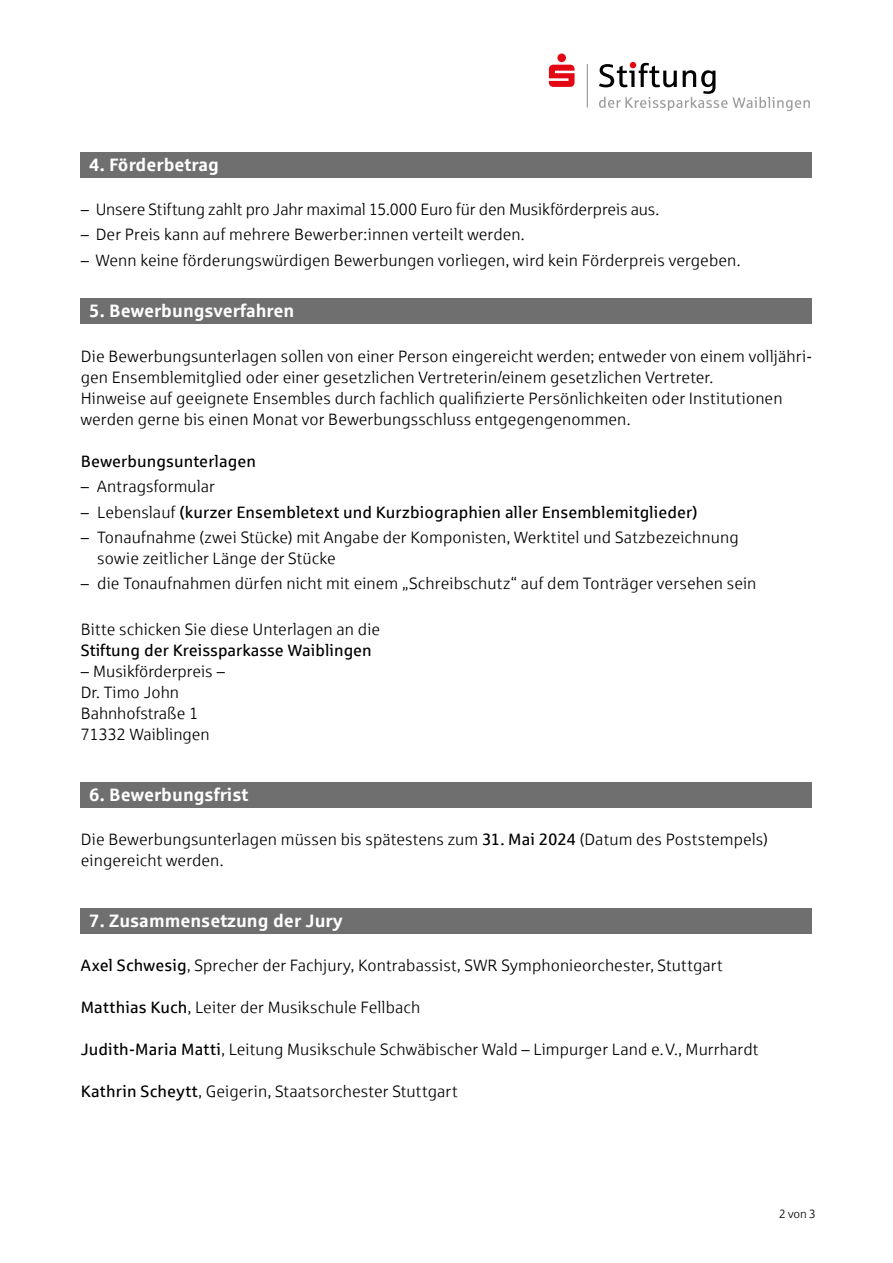
<style>
.page{position:relative;width:893px;height:1263px;background:#fff}
.page>*{position:absolute;margin:0;border:0;box-sizing:border-box;transform-origin:0 0}
.headline_balken{font:700 18px "Sparkasse Rg";color:#fff}
.Fliesstext_light_11_14pt{font:16.5px/21px "Sparkasse Lt";letter-spacing:.005em;color:#000}
.Fliesstext_light_11_14pt-2{font:16.5px "Sparkasse Rg";letter-spacing:.005em;color:#000}
.copy{font:16.5px "Sparkasse Lt";color:#000}
.t1{font:12px "Sparkasse Lt";color:#000}
.s1{font-family:"Sparkasse Lt"}
.s2{font-family:"Sparkasse Rg"}
</style>
<div class="page">
<svg style="left:549px;top:54px;width:26px;height:33px"></svg>
<svg style="left:599px;top:62px;width:211px;height:49px"></svg>
<hr style="left:587px;top:64px;width:1px;height:44px;background:#9d9d9c">
<div style="left:81px;top:299px;width:731px;height:25px;background:#706f6f"></div>
<div style="left:81px;top:782px;width:731px;height:26px;background:#706f6f"></div>
<div style="left:81px;top:908px;width:731px;height:26px;background:#706f6f"></div>
<div style="left:81px;top:152px;width:731px;height:26px;background:#706f6f"></div>
<p class="headline_balken" style="left:89px;top:153px;width:131px">4. Förderbetrag</p>
<p class="Fliesstext_light_11_14pt" style="left:81px;top:199px;width:580px">– Unsere Stiftung zahlt pro Jahr maximal 15.000 Euro für den Musikförderpreis aus.</p>
<p class="Fliesstext_light_11_14pt" style="left:81px;top:224px;width:445px">– Der Preis kann auf mehrere Bewerber:innen verteilt werden.</p>
<p class="Fliesstext_light_11_14pt" style="left:81px;top:249px;width:661px">– Wenn keine förderungswürdigen Bewerbungen vorliegen, wird kein Förderpreis vergeben.</p>
<p class="headline_balken" style="left:89px;top:300px;width:207px">5. Bewerbungsverfahren</p>
<p class="Fliesstext_light_11_14pt" style="left:81px;top:346px;width:733px">Die Bewerbungsunterlagen sollen von einer Person eingereicht werden; entweder von einem volljähri&shy;gen Ensemblemitglied oder einer gesetzlichen Vertreterin/einem gesetzlichen Vertreter.</p>
<p class="Fliesstext_light_11_14pt" style="left:81px;top:388px;width:703px">Hinweise auf geeignete Ensembles durch fachlich qualifizierte Persönlichkeiten oder Institutionen werden gerne bis einen Monat vor Bewerbungsschluss entgegengenommen.</p>
<p class="Fliesstext_light_11_14pt-2" style="left:81px;top:451px;width:177px">Bewerbungsunterlagen</p>
<p class="Fliesstext_light_11_14pt" style="left:81px;top:476px;width:136px">– Antragsformular</p>
<p class="Fliesstext_light_11_14pt-2" style="left:81px;top:502px;width:618px"><span class="s1">– Lebenslauf</span> (kurzer Ensembletext und Kurzbiographien aller Ensemblemitglieder)</p>
<p class="Fliesstext_light_11_14pt" style="left:97px;top:526px;width:643px;text-indent:-16px">– Tonaufnahme (zwei Stücke) mit Angabe der Komponisten, Werktitel und Satzbezeichnung sowie zeitlicher Länge der Stücke</p>
<p class="Fliesstext_light_11_14pt" style="left:81px;top:573px;width:677px">– die Tonaufnahmen dürfen nicht mit einem „Schreibschutz“ auf dem Tonträger versehen sein</p>
<p class="Fliesstext_light_11_14pt" style="left:81px;top:619px;width:301px">Bitte schicken Sie diese Unterlagen an die</p>
<p class="Fliesstext_light_11_14pt-2" style="left:81px;top:640px;width:292px">Stiftung der Kreissparkasse Waiblingen</p>
<p class="copy" style="left:81px;top:661px;width:146px">– Musikförderpreis –</p>
<p class="copy" style="left:81px;top:682px;width:100px">Dr. Timo John</p>
<p class="copy" style="left:81px;top:703px;width:119px">Bahnhofstraße 1</p>
<p class="copy" style="left:81px;top:724px;width:131px">71332 Waiblingen</p>
<p class="headline_balken" style="left:89px;top:783px;width:161px">6. Bewerbungsfrist</p>
<p class="Fliesstext_light_11_14pt" style="left:81px;top:829px;width:689px">Die Bewerbungsunterlagen müssen bis spätestens zum <span class="s2">31. Mai 2024</span> (Datum des Poststempels) eingereicht werden.</p>
<p class="headline_balken" style="left:89px;top:909px;width:255px">7. Zusammensetzung der Jury</p>
<p class="Fliesstext_light_11_14pt" style="left:81px;top:955px;width:643px"><span class="s2">Axel Schwesig</span>, Sprecher der Fachjury, Kontrabassist, SWR Symphonieorchester, Stuttgart</p>
<p class="Fliesstext_light_11_14pt" style="left:81px;top:997px;width:341px"><span class="s2">Matthias Kuch</span>, Leiter der Musikschule Fellbach</p>
<p class="Fliesstext_light_11_14pt" style="left:81px;top:1039px;width:679px"><span class="s2">Judith-Maria Matti</span>, Leitung Musikschule Schwäbischer Wald – Limpurger Land e.V., Murrhardt</p>
<p class="Fliesstext_light_11_14pt" style="left:81px;top:1081px;width:378px"><span class="s2">Kathrin Scheytt</span>, Geigerin, Staatsorchester Stuttgart</p>
<p class="t1" style="left:779px;top:1206px;width:38px">2 von 3</p>
</div>
